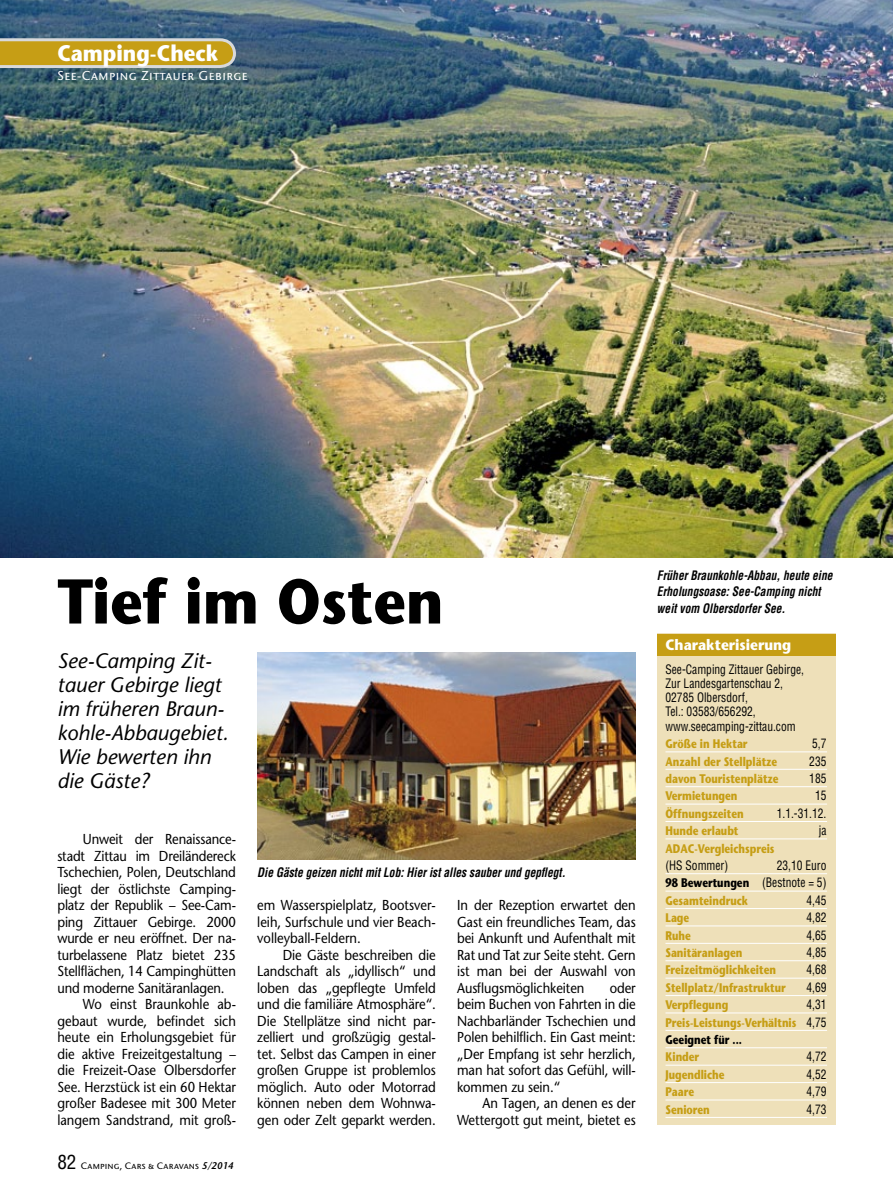
<style>
.page{position:relative;width:893px;height:1191px;background:#fff}
.page>*{position:absolute;margin:0;border:0;box-sizing:border-box;transform-origin:0 0}
.t1{font:700 63px "Stone Sans Std";color:#000;scale:.9 1}
.t2{font:700 22.5px "Stone Sans Std";color:#fff;scale:.9 1}
.t3{font:italic 500 21px/24px "Stone Sans Std";color:#000}
.t4{font:700 15px "Stone Sans Std";color:#fff;scale:.91 1}
.t5{font:500 14.4px/16.5px "Stone Sans Std";letter-spacing:-.005em;color:#000;text-align:justify;scale:.9 1}
.t6{font:13.5px "Stone Sans EF Medium SC";letter-spacing:.04em;color:#fff}
.t7{font:condensed 12.75px/14.2px "Helvetica LT Std";color:#000;scale:.9 1}
.t8{font:italic 700 condensed 12.75px/16.5px "Helvetica LT Std";color:#000;scale:.9 1}
.t9{font:700 12.45px/17.4px "Stone Sans Std";color:#c69e15;scale:.8 1}
.t10{font:9.75px "Stone Sans EF Medium SC";letter-spacing:.025em;color:#000}
.s1{font-family:"Helvetica LT Std";font-stretch:condensed;font-size:19.2px}
.s2{font-family:"Stone Sans Std";font-weight:600;font-style:italic}
.s3{color:#000}
.s4{font-family:"Helvetica LT Std";font-weight:400;font-stretch:condensed;font-size:12.75px;color:#000}
</style>
<div class="page">
<img style="left:0;top:0;width:893px;height:557px">
<svg style="left:0;top:37px;width:237px;height:33px;background:#b9a144"></svg>
<div style="left:657px;top:634px;width:179px;height:491px;background:#eee0b9"></div>
<div style="left:657px;top:634px;width:179px;height:21px;background:#c69e15"></div>
<hr style="left:665px;top:751px;width:162px;height:1px;background:#fff">
<hr style="left:665px;top:769px;width:162px;height:1px;background:#fff">
<hr style="left:665px;top:786px;width:162px;height:1px;background:#fff">
<hr style="left:665px;top:803px;width:162px;height:1px;background:#fff">
<hr style="left:665px;top:821px;width:162px;height:1px;background:#fff">
<hr style="left:665px;top:838px;width:162px;height:1px;background:#fff">
<hr style="left:665px;top:873px;width:162px;height:1px;background:#fff">
<hr style="left:665px;top:890px;width:162px;height:1px;background:#fff">
<hr style="left:665px;top:908px;width:162px;height:1px;background:#fff">
<hr style="left:665px;top:925px;width:162px;height:1px;background:#fff">
<hr style="left:665px;top:943px;width:162px;height:1px;background:#fff">
<hr style="left:665px;top:960px;width:162px;height:1px;background:#fff">
<hr style="left:665px;top:977px;width:162px;height:1px;background:#fff">
<hr style="left:665px;top:995px;width:162px;height:1px;background:#fff">
<hr style="left:665px;top:1012px;width:162px;height:1px;background:#fff">
<hr style="left:665px;top:1030px;width:162px;height:1px;background:#fff">
<hr style="left:665px;top:1047px;width:162px;height:1px;background:#fff">
<hr style="left:665px;top:1064px;width:162px;height:1px;background:#fff">
<hr style="left:665px;top:1082px;width:162px;height:1px;background:#fff">
<hr style="left:665px;top:1099px;width:162px;height:1px;background:#fff">
<hr style="left:665px;top:1117px;width:162px;height:1px;background:#fff">
<img style="left:257px;top:652px;width:379px;height:207px">
<h2 class="t2" style="left:57px;top:40px;width:181px">Camping-Check</h2>
<p class="t6" style="left:57px;top:68px;width:192px">See-Camping Zittauer Gebirge</p>
<h1 class="t1" style="left:57px;top:564px;width:430px">Tief im Osten</h1>
<h3 class="t3" style="left:57px;top:649px;width:173px">See-Camping Zit&shy;tauer Gebirge liegt im früheren Braun&shy;kohle-Abbaugebiet.<br>Wie bewerten ihn die Gäste?</h3>
<p class="t5" style="left:83px;top:831px;width:172px">Unweit der Renaissance-</p>
<p class="t5" style="left:57px;top:847px;width:200px">stadt Zittau im Dreiländereck</p>
<p class="t5" style="left:57px;top:864px;width:200px">Tschechien, Polen, Deutschland</p>
<p class="t5" style="left:57px;top:880px;width:200px">liegt der östlichste Camping-</p>
<p class="t5" style="left:57px;top:897px;width:200px">platz der Republik – See-Cam-</p>
<p class="t5" style="left:57px;top:913px;width:200px">ping Zittauer Gebirge. 2000</p>
<p class="t5" style="left:57px;top:930px;width:200px">wurde er neu eröffnet. Der na-</p>
<p class="t5" style="left:57px;top:946px;width:200px">turbelassene Platz bietet 235</p>
<p class="t5" style="left:57px;top:963px;width:200px">Stellflächen, 14 Campinghütten</p>
<p class="t5" style="left:57px;top:979px;width:187px">und moderne Sanitäranlagen.</p>
<p class="t5" style="left:83px;top:996px;width:172px">Wo einst Braunkohle ab-</p>
<p class="t5" style="left:57px;top:1012px;width:200px">gebaut wurde, befindet sich</p>
<p class="t5" style="left:57px;top:1029px;width:200px">heute ein Erholungsgebiet für</p>
<p class="t5" style="left:57px;top:1045px;width:200px">die aktive Freizeitgestaltung –</p>
<p class="t5" style="left:57px;top:1062px;width:200px">die Freizeit-Oase Olbersdorfer</p>
<p class="t5" style="left:57px;top:1078px;width:200px">See. Herzstück ist ein 60 Hektar</p>
<p class="t5" style="left:57px;top:1095px;width:200px">großer Badesee mit 300 Meter</p>
<p class="t5" style="left:57px;top:1111px;width:200px">langem Sandstrand, mit groß-</p>
<p class="t10" style="left:57px;top:1159px;width:178px"><span class="s1">82</span> Camping, Cars &amp; Caravans <span class="s2">5/2014</span></p>
<p class="t8" style="left:257px;top:864px;width:344px">Die Gäste geizen nicht mit Lob: Hier ist alles sauber und gepflegt.</p>
<p class="t5" style="left:257px;top:897px;width:200px">em Wasserspielplatz, Bootsver&shy;leih, Surfschule und vier Beach&shy;volleyball-Feldern.</p>
<p class="t5" style="left:257px;top:946px;width:200px;text-indent:26px">Die Gäste beschreiben die Landschaft als „idyllisch“ und loben das „gepflegte Umfeld und die familiäre Atmosphäre“.<br>Die Stellplätze sind nicht par&shy;zelliert und großzügig gestal&shy;tet. Selbst das Campen in einer großen Gruppe ist problemlos möglich. Auto oder Motorrad können neben dem Wohnwa&shy;gen oder Zelt geparkt werden.</p>
<p class="t5" style="left:457px;top:897px;width:200px">In der Rezeption erwartet den Gast ein freundliches Team, das bei Ankunft und Aufenthalt mit Rat und Tat zur Seite steht. Gern ist man bei der Auswahl von Ausflugsmöglichkeiten</p>
<p class="t5" style="left:457px;top:979px;width:200px;text-indent:153px">oder beim Buchen von Fahrten in die Nachbarländer Tschechien und Polen behilflich. Ein Gast meint: „Der Empfang ist sehr herzlich, man hat sofort das Gefühl, will&shy;kommen zu sein.“</p>
<p class="t5" style="left:457px;top:1095px;width:200px;text-align:right">An Tagen, an denen es der<br>Wettergott gut meint, bietet es</p>
<p class="t8" style="left:657px;top:567px;width:197px">Früher Braunkohle-Abbau, heute eine<br>Erholungsoase: See-Camping nicht weit vom Olbersdorfer See.</p>
<p class="t4" style="left:665px;top:636px;width:140px">Charakterisierung</p>
<p class="t7" style="left:665px;top:662px;width:156px">See-Camping Zittauer Gebirge,<br>Zur Landesgartenschau 2,<br>02785 Olbersdorf,<br>Tel.: 03583/656292, www.seecamping-zittau.com</p>
<p class="t9" style="left:665px;top:735px;width:104px">Größe in Hektar</p>
<p class="t7" style="left:812px;top:736px;width:17px">5,7</p>
<p class="t9" style="left:665px;top:752px;width:141px">Anzahl der Stellplätze</p>
<p class="t7" style="left:809px;top:753px;width:21px">235</p>
<p class="t9" style="left:665px;top:770px;width:143px">davon Touristenplätze</p>
<p class="t7" style="left:809px;top:771px;width:21px">185</p>
<p class="t9" style="left:665px;top:787px;width:92px">Vermietungen</p>
<p class="t7" style="left:815px;top:788px;width:14px">15</p>
<p class="t9" style="left:665px;top:804px;width:99px">Öffnungszeiten</p>
<p class="t7" style="left:777px;top:806px;width:57px">1.1.-31.12.</p>
<p class="t9" style="left:665px;top:822px;width:93px">Hunde erlaubt</p>
<p class="t7" style="left:819px;top:823px;width:10px">ja</p>
<p class="t9" style="left:665px;top:839px;width:138px">ADAC-Vergleichspreis</p>
<p class="t7" style="left:665px;top:858px;width:71px">(HS Sommer)</p>
<p class="t7" style="left:777px;top:858px;width:57px">23,10 Euro</p>
<p class="t9" style="left:665px;top:874px;width:203px"><span class="s3">98 Bewertungen</span> <span class="s4">(Bestnote = 5)<br></span>Gesamteindruck</p>
<p class="t7" style="left:806px;top:893px;width:24px">4,45</p>
<p class="t9" style="left:665px;top:909px;width:31px">Lage</p>
<p class="t7" style="left:806px;top:910px;width:24px">4,82</p>
<p class="t9" style="left:665px;top:926px;width:33px">Ruhe</p>
<p class="t7" style="left:806px;top:927px;width:24px">4,65</p>
<p class="t9" style="left:665px;top:944px;width:98px">Sanitäranlagen</p>
<p class="t7" style="left:806px;top:945px;width:24px">4,85</p>
<p class="t9" style="left:665px;top:961px;width:140px">Freizeitmöglichkeiten</p>
<p class="t7" style="left:806px;top:962px;width:24px">4,68</p>
<p class="t9" style="left:665px;top:978px;width:152px">Stellplatz/Infrastruktur</p>
<p class="t7" style="left:806px;top:980px;width:24px">4,69</p>
<p class="t9" style="left:665px;top:996px;width:80px">Verpflegung</p>
<p class="t7" style="left:806px;top:997px;width:24px">4,31</p>
<p class="t9" style="left:665px;top:1013px;width:203px">Preis-Leistungs-Verhältnis <span class="s4">4,75<br></span><span class="s3">Geeignet für ...</span></p>
<p class="t9" style="left:665px;top:1048px;width:44px">Kinder</p>
<p class="t7" style="left:806px;top:1049px;width:24px">4,72</p>
<p class="t9" style="left:665px;top:1065px;width:75px">Jugendliche</p>
<p class="t7" style="left:806px;top:1067px;width:24px">4,52</p>
<p class="t9" style="left:665px;top:1083px;width:37px">Paare</p>
<p class="t7" style="left:806px;top:1084px;width:24px">4,79</p>
<p class="t9" style="left:665px;top:1100px;width:57px">Senioren</p>
<p class="t7" style="left:806px;top:1101px;width:24px">4,73</p>
</div>
